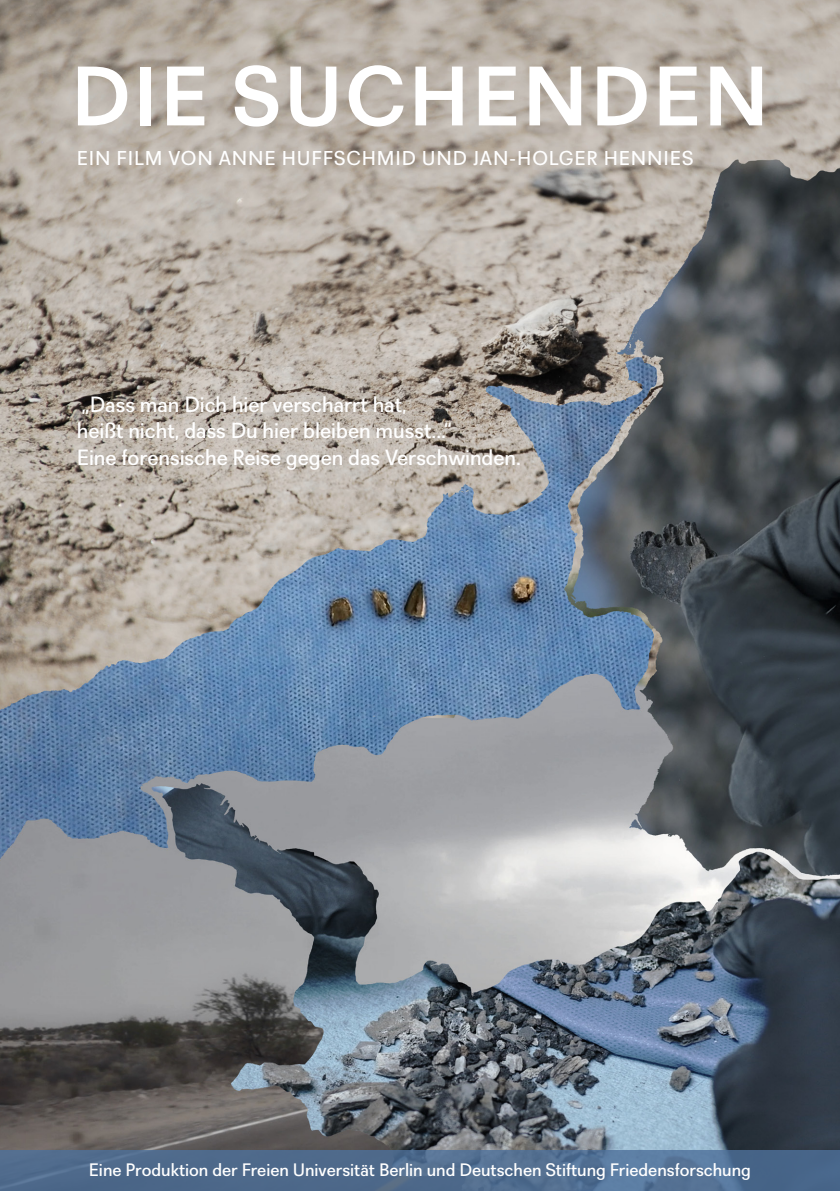
<style>
.page{position:relative;width:840px;height:1191px;background:#fff}
.page>*{position:absolute;margin:0;border:0;box-sizing:border-box;transform-origin:0 0}
.t1{font:700 84px "Recta";letter-spacing:.03em;color:#fff}
.t2{font:500 22px "Recta";color:#fff}
.t3{font:500 20px "Recta";letter-spacing:.04em;color:#fff}
.t4{font:500 18px "Recta";color:#fff}
</style>
<div class="page">
<img style="left:0;top:0;width:839px;height:1150px">
<svg style="left:0;top:1150px;width:839px;height:41px;background:#506c8f"></svg>
<p class="t1" style="left:71px;top:46px;width:699px">DIE SUCHENDEN</p>
<p class="t3" style="left:77px;top:147px;width:618px">EIN FILM VON ANNE HUFFSCHMID UND JAN-HOLGER HENNIES</p>
<p class="t2" style="left:82px;top:392px;width:327px">„Dass man Dich hier verscharrt hat,</p>
<p class="t2" style="left:77px;top:418px;width:376px">heißt nicht, dass Du hier bleiben musst...“</p>
<p class="t2" style="left:77px;top:444px;width:445px">Eine forensische Reise gegen das Verschwinden.</p>
<p class="t4" style="left:89px;top:1159px;width:663px">Eine Produktion der Freien Universität Berlin und Deutschen Stiftung Friedensforschung</p>
</div>
